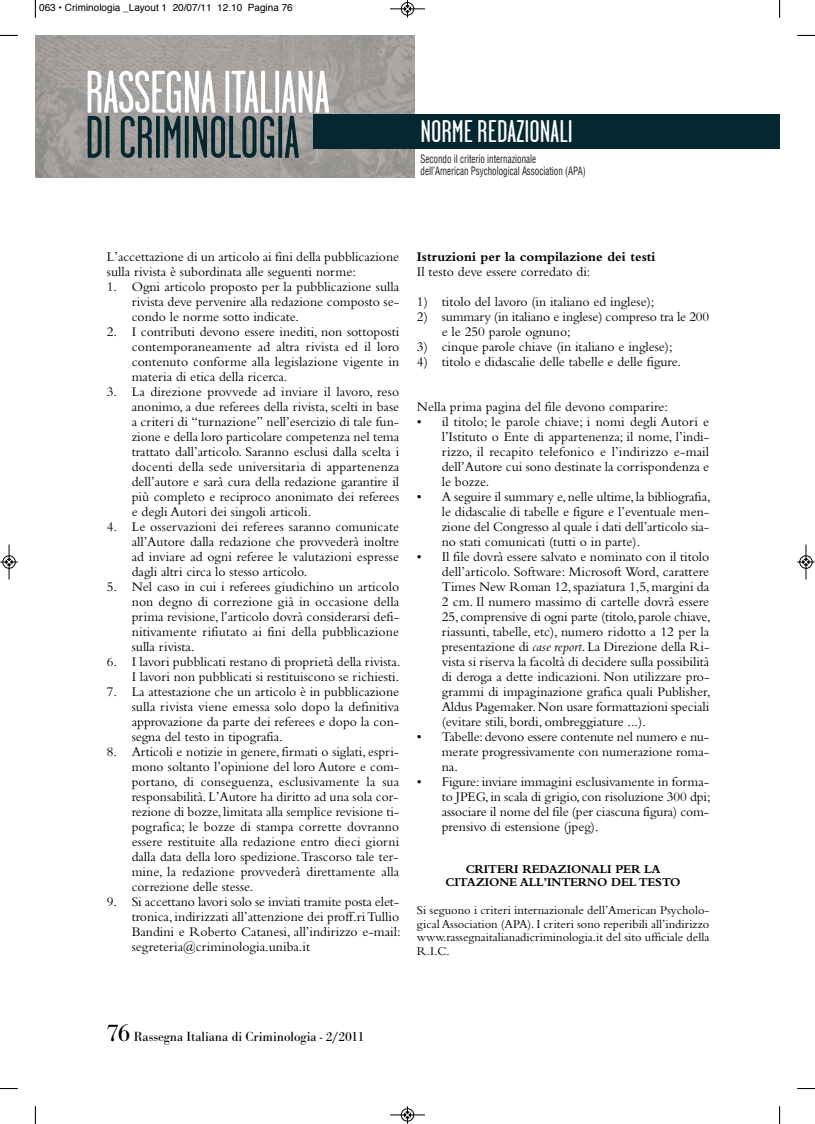
<style>
.page{position:relative;width:815px;height:1124px;background:#fff}
.page>*{position:absolute;margin:0;border:0;box-sizing:border-box;transform-origin:0 0}
.t1{font:31.25px "Garage Gothic";color:#fff;scale:1.1 1}
.t2{font:13.75px/15px "Bembo";color:#000;text-align:justify}
.t3{font:13.75px "Bodoni Antiqua T";color:#000}
.t4{font:700 13.75px "Bembo";color:#000}
.t5{font:12.5px/13.8px "Bembo";color:#000;text-align:justify}
.t6{font:700 12.5px/13.8px "Bembo";letter-spacing:-.01em;color:#000;text-align:center}
.t7{font:condensed 11.25px/12.5px "Helvetica";color:#1c1c1c;scale:.8 1}
.t8{font:10px "Helvetica";color:#000}
.s1{font-style:italic}
.s2{font-size:25px}
</style>
<div class="page">
<img style="left:35px;top:35px;width:380px;height:142px">
<svg style="left:88px;top:71px;width:241px;height:87px"></svg>
<div style="left:313px;top:114px;width:466px;height:35px;background:#052730"></div>
<svg style="left:35px;top:0;width:1px;height:18px"></svg>
<svg style="left:0;top:35px;width:18px;height:1px"></svg>
<svg style="left:779px;top:0;width:1px;height:18px"></svg>
<svg style="left:797px;top:35px;width:18px;height:1px"></svg>
<svg style="left:35px;top:1106px;width:1px;height:17px"></svg>
<svg style="left:0;top:1088px;width:18px;height:1px"></svg>
<svg style="left:779px;top:1106px;width:1px;height:17px"></svg>
<svg style="left:797px;top:1088px;width:18px;height:1px"></svg>
<div style="left:401px;top:2px;width:13px;height:14px;border:1px solid #fff;border-radius:50%"></div>
<hr style="left:390px;top:9px;width:35px;height:1px;background:#000">
<div style="left:401px;top:2px;width:13px;height:13px;border:1px solid #000;border-radius:50%"></div>
<svg style="left:404px;top:0;width:7px;height:18px"></svg>
<hr style="left:390px;top:1114px;width:35px;height:1px;background:#000">
<div style="left:401px;top:1108px;width:13px;height:13px;border:1px solid #000;border-radius:50%"></div>
<svg style="left:404px;top:1106px;width:7px;height:17px"></svg>
<div style="left:2px;top:555px;width:14px;height:13px;border:1px solid #fff;border-radius:50%"></div>
<hr style="left:9px;top:544px;width:1px;height:35px;background:#000">
<div style="left:3px;top:555px;width:12px;height:13px;border:1px solid #000;border-radius:50%"></div>
<svg style="left:0;top:558px;width:18px;height:7px"></svg>
<div style="left:799px;top:555px;width:14px;height:13px;border:1px solid #fff;border-radius:50%"></div>
<hr style="left:806px;top:544px;width:1px;height:35px;background:#000">
<div style="left:800px;top:555px;width:12px;height:13px;border:1px solid #000;border-radius:50%"></div>
<svg style="left:797px;top:558px;width:18px;height:7px"></svg>
<p class="t8" style="left:39px;top:4px;width:255px">063 • Criminologia _Layout 1 20/07/11 12.10 Pagina 76</p>
<h1 class="t1" style="left:420px;top:113px;width:140px">NORMEREDAZIONALI</h1>
<p class="t7" style="left:421px;top:153px;width:208px">Secondo il criterio internazionale dell’American Psychological Association (APA)</p>
<p class="t2" style="left:107px;top:250px;width:294px">L’accettazione di un articolo ai fini della pubblicazione sulla rivista è subordinata alle seguenti norme:</p>
<p class="t2" style="left:132px;top:280px;width:269px;text-indent:-25px">1. Ogni articolo proposto per la pubblicazione sulla rivista deve pervenire alla redazione composto se&shy;condo le norme sotto indicate.</p>
<p class="t2" style="left:132px;top:325px;width:269px;text-indent:-25px">2. I contributi devono essere inediti, non sottoposti contemporaneamente ad altra rivista ed il loro contenuto conforme alla legislazione vigente in materia di etica della ricerca.</p>
<p class="t2" style="left:132px;top:385px;width:269px;text-indent:-25px">3. La direzione provvede ad inviare il lavoro, reso anonimo, a due referees della rivista, scelti in base a criteri di “turnazione” nell’esercizio di tale fun&shy;zione e della loro particolare competenza nel tema trattato dall’articolo. Saranno esclusi dalla scelta i docenti della sede universitaria di appartenenza dell’autore e sarà cura della redazione garantire il più completo e reciproco anonimato dei referees e degli Autori dei singoli articoli.</p>
<p class="t2" style="left:132px;top:520px;width:269px;text-indent:-25px">4. Le osservazioni dei referees saranno comunicate all’Autore dalla redazione che provvederà inoltre ad inviare ad ogni referee le valutazioni espresse dagli altri circa lo stesso articolo.</p>
<p class="t2" style="left:132px;top:580px;width:269px;text-indent:-25px">5. Nel caso in cui i referees giudichino un articolo non degno di correzione già in occasione della prima revisione, l’articolo dovrà considerarsi defi&shy;nitivamente rifiutato ai fini della pubblicazione sulla rivista.</p>
<p class="t2" style="left:107px;top:655px;width:295px;text-align:right">6. I lavori pubblicati restano di proprietà della rivista.<br>I lavori non pubblicati si restituiscono se richiesti.</p>
<p class="t2" style="left:132px;top:685px;width:269px;text-indent:-25px">7. La attestazione che un articolo è in pubblicazione sulla rivista viene emessa solo dopo la definitiva approvazione da parte dei referees e dopo la con&shy;segna del testo in tipografia.</p>
<p class="t2" style="left:132px;top:745px;width:269px;text-indent:-25px">8. Articoli e notizie in genere, firmati o siglati, espri&shy;mono soltanto l’opinione del loro Autore e com&shy;portano, di conseguenza, esclusivamente la sua responsabilità. L’Autore ha diritto ad una sola cor&shy;rezione di bozze, limitata alla semplice revisione ti&shy;pografica; le bozze di stampa corrette dovranno essere restituite alla redazione entro dieci giorni dalla data della loro spedizione.Trascorso tale ter&shy;mine, la redazione provvederà direttamente alla correzione delle stesse.</p>
<p class="t2" style="left:132px;top:895px;width:270px;text-indent:-25px">9. Si accettano lavori solo se inviati tramite posta elet&shy;tronica, indirizzati all’attenzione dei proff.riTullio Bandini e Roberto Catanesi, all’indirizzo e-mail: segreteria@criminologia.uniba.it</p>
<p class="t4" style="left:417px;top:251px;width:240px">Istruzioni per la compilazione dei testi</p>
<p class="t2" style="left:417px;top:265px;width:175px">Il testo deve essere corredato di:</p>
<p class="t2" style="left:417px;top:295px;width:239px">1) titolo del lavoro (in italiano ed inglese);</p>
<p class="t2" style="left:442px;top:310px;width:269px;text-indent:-25px">2) summary (in italiano e inglese) compreso tra le 200 e le 250 parole ognuno;</p>
<p class="t2" style="left:417px;top:340px;width:257px">3) cinque parole chiave (in italiano e inglese);</p>
<p class="t2" style="left:417px;top:355px;width:266px">4) titolo e didascalie delle tabelle e delle figure.</p>
<p class="t2" style="left:417px;top:400px;width:253px">Nella prima pagina del file devono comparire:</p>
<p class="t2" style="left:442px;top:415px;width:269px;text-indent:-25px">• il titolo; le parole chiave; i nomi degli Autori e l’Istituto o Ente di appartenenza; il nome, l’indi&shy;rizzo, il recapito telefonico e l’indirizzo e-mail dell’Autore cui sono destinate la corrispondenza e le bozze.</p>
<p class="t2" style="left:442px;top:490px;width:270px;text-indent:-25px">• A seguire il summary e,nelle ultime,la bibliografia, le didascalie di tabelle e figure e l’eventuale men&shy;zione del Congresso al quale i dati dell’articolo sia&shy;no stati comunicati (tutti o in parte).</p>
<p class="t2" style="left:442px;top:550px;width:270px;text-indent:-25px">• Il file dovrà essere salvato e nominato con il titolo dell’articolo. Software: Microsoft Word, carattere Times New Roman 12,spaziatura 1,5,margini da 2 cm. Il numero massimo di cartelle dovrà essere 25, comprensive di ogni parte (titolo, parole chiave, riassunti, tabelle, etc), numero ridotto a 12 per la presentazione di <span class="s1">case report</span>. La Direzione della Ri&shy;vista si riserva la facoltà di decidere sulla possibilità di deroga a dette indicazioni. Non utilizzare pro&shy;grammi di impaginazione grafica quali Publisher, Aldus Pagemaker.Non usare formattazioni speciali (evitare stili, bordi, ombreggiature ...).</p>
<p class="t2" style="left:442px;top:730px;width:269px;text-indent:-25px">• Tabelle:devono essere contenute nel numero e nu&shy;merate progressivamente con numerazione roma&shy;na.</p>
<p class="t2" style="left:442px;top:775px;width:270px;text-indent:-25px">• Figure: inviare immagini esclusivamente in forma&shy;to JPEG,in scala di grigio, con risoluzione 300 dpi; associare il nome del file (per ciascuna figura) com&shy;prensivo di estensione (jpeg).</p>
<p class="t6" style="left:446px;top:862px;width:236px">CRITERI REDAZIONALI PER LA<br>CITAZIONE ALL’INTERNO DEL TESTO</p>
<p class="t5" style="left:417px;top:904px;width:294px">Si seguono i criteri internazionale dell’American Psycholo&shy;gical Association (APA).I criteri sono reperibili all’indirizzo www.rassegnaitalianadicriminologia.it del sito ufficiale della R.I.C.</p>
<p class="t3" style="left:106px;top:1027px;width:259px"><span class="s2">76</span> Rassegna Italiana di Criminologia - 2/2011</p>
</div>
